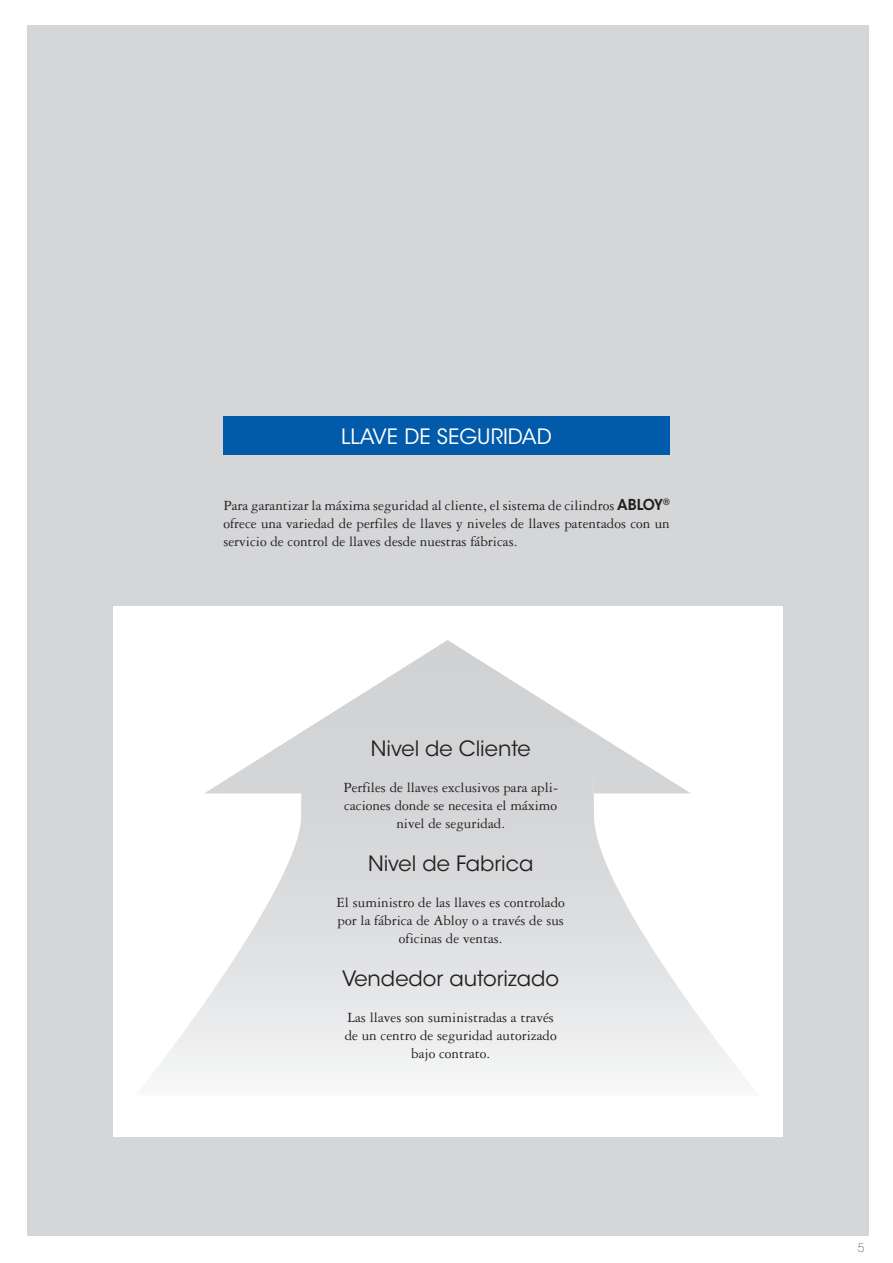
<style>
.page{position:relative;width:893px;height:1263px;background:#fff}
.page>*{position:absolute;margin:0;border:0;box-sizing:border-box;transform-origin:0 0}
.t1{font:21px "ITC Avant Garde Std";color:#231f20}
.t2{font:21px "ITC Avant Garde Std";color:#fff}
.t3{font:15px/18px "Garamond 3 LT Std";color:#231f20;text-align:center}
.t4{font:200 12px "ITC Avant Garde Std";color:#231f20}
.s1{font-family:"ITC Avant Garde Std";font-weight:600}
</style>
<div class="page">
<div style="left:27px;top:26px;width:841px;height:1210px;background:#d5d6d8"></div>
<div style="left:113px;top:606px;width:669px;height:530px;background:#fff"></div>
<svg style="left:152px;top:640px;width:591px;height:436px"></svg>
<div style="left:223px;top:416px;width:447px;height:39px;background:#015aaa"></div>
<h1 class="t2" style="left:341px;top:424px;width:212px">LLAVE DE SEGURIDAD</h1>
<p class="t3" style="left:223px;top:497px;width:448px;text-align:justify">Para garantizar la máxima seguridad al cliente, el sistema de cilindros <span class="s1">ABLOY</span><sup>® </sup>ofrece una variedad de perfiles de llaves y niveles de llaves patentados con un servicio de control de llaves desde nuestras fábricas.</p>
<h1 class="t1" style="left:371px;top:735px;width:161px">Nivel de Cliente</h1>
<p class="t3" style="left:343px;top:778px;width:216px">Perfiles de llaves exclusivos para apli&shy;caciones donde se necesita el máximo nivel de seguridad.</p>
<h1 class="t1" style="left:368px;top:850px;width:167px">Nivel de Fabrica</h1>
<p class="t3" style="left:337px;top:893px;width:230px">El suministro de las llaves es controlado por la fábrica de Abloy o a través de sus oficinas de ventas.</p>
<h1 class="t1" style="left:342px;top:966px;width:218px">Vendedor autorizado</h1>
<p class="t3" style="left:345px;top:1008px;width:214px">Las llaves son suministradas a través de un centro de seguridad autorizado bajo contrato.</p>
<p class="t4" style="left:858px;top:1241px;width:8px">5</p>
</div>
